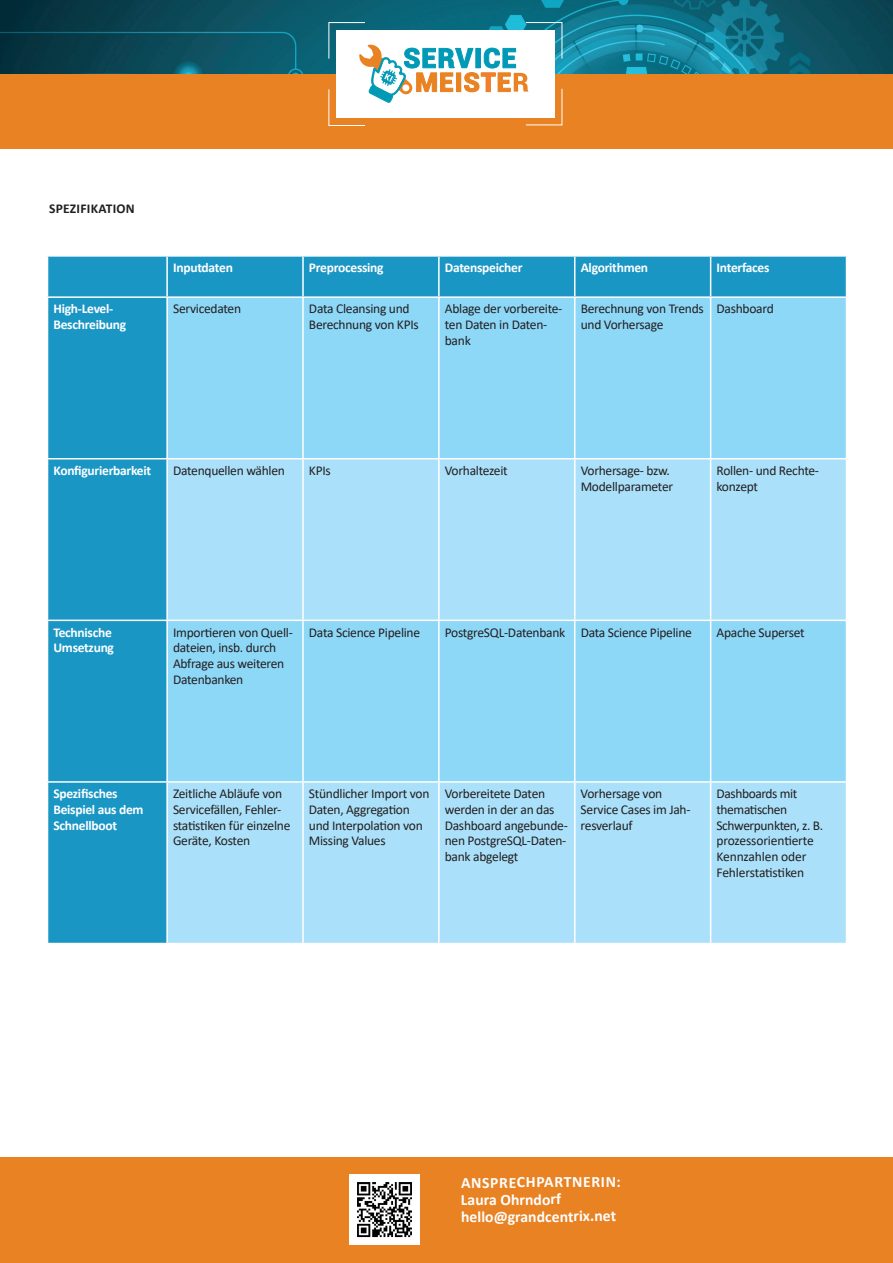
<style>
.page{position:relative;width:893px;height:1263px;background:#fff}
.page>*{position:absolute;margin:0;border:0;box-sizing:border-box;transform-origin:0 0}
.t1{font:700 15.75px/17.2px "Calibri";color:#fff}
.t2{font:13.5px/15.8px "Calibri";letter-spacing:-.02em;color:#231f20}
.t3{font:700 13.5px/15.8px "Calibri";letter-spacing:-.02em;color:#fff}
.t4{font:700 13.5px "Calibri";letter-spacing:.02em;color:#231f20}
</style>
<div class="page">
<img style="left:0;top:0;width:893px;height:74px">
<div style="left:0;top:74px;width:893px;height:75px;background:#e98223"></div>
<svg style="left:328px;top:22px;width:235px;height:104px"></svg>
<div style="left:0;top:1158px;width:893px;height:105px;background:#e98223"></div>
<img style="left:350px;top:1174px;width:70px;height:70px">
<div style="left:48px;top:257px;width:798px;height:686px;background:#1a96c5"></div>
<div style="left:168px;top:298px;width:678px;height:160px;background:#8dd7f7"></div>
<svg style="left:168px;top:459px;width:678px;height:484px;fill:#aae0f9"></svg>
<hr style="left:166px;top:257px;width:2px;height:39px;background:#fff">
<hr style="left:302px;top:257px;width:2px;height:39px;background:#fff">
<hr style="left:438px;top:257px;width:2px;height:39px;background:#fff">
<hr style="left:574px;top:257px;width:1px;height:39px;background:#fff">
<hr style="left:710px;top:257px;width:1px;height:39px;background:#fff">
<hr style="left:47px;top:296px;width:120px;height:2px;background:#fff">
<hr style="left:167px;top:296px;width:136px;height:2px;background:#fff">
<hr style="left:166px;top:298px;width:2px;height:160px;background:#fff">
<hr style="left:303px;top:296px;width:136px;height:2px;background:#fff">
<hr style="left:302px;top:298px;width:2px;height:160px;background:#fff">
<hr style="left:439px;top:296px;width:136px;height:2px;background:#fff">
<hr style="left:438px;top:298px;width:2px;height:160px;background:#fff">
<hr style="left:575px;top:296px;width:136px;height:2px;background:#fff">
<hr style="left:574px;top:298px;width:1px;height:160px;background:#fff">
<hr style="left:711px;top:296px;width:136px;height:2px;background:#fff">
<hr style="left:710px;top:298px;width:1px;height:160px;background:#fff">
<hr style="left:47px;top:458px;width:120px;height:1px;background:#fff">
<hr style="left:167px;top:458px;width:136px;height:1px;background:#fff">
<hr style="left:166px;top:459px;width:2px;height:161px;background:#fff">
<hr style="left:303px;top:458px;width:136px;height:1px;background:#fff">
<hr style="left:302px;top:459px;width:2px;height:161px;background:#fff">
<hr style="left:439px;top:458px;width:136px;height:1px;background:#fff">
<hr style="left:438px;top:459px;width:2px;height:161px;background:#fff">
<hr style="left:575px;top:458px;width:136px;height:1px;background:#fff">
<hr style="left:574px;top:459px;width:1px;height:161px;background:#fff">
<hr style="left:711px;top:458px;width:136px;height:1px;background:#fff">
<hr style="left:710px;top:459px;width:1px;height:161px;background:#fff">
<hr style="left:47px;top:620px;width:120px;height:1px;background:#fff">
<hr style="left:167px;top:620px;width:136px;height:1px;background:#fff">
<hr style="left:166px;top:621px;width:2px;height:160px;background:#fff">
<hr style="left:303px;top:620px;width:136px;height:1px;background:#fff">
<hr style="left:302px;top:621px;width:2px;height:160px;background:#fff">
<hr style="left:439px;top:620px;width:136px;height:1px;background:#fff">
<hr style="left:438px;top:621px;width:2px;height:160px;background:#fff">
<hr style="left:575px;top:620px;width:136px;height:1px;background:#fff">
<hr style="left:574px;top:621px;width:1px;height:160px;background:#fff">
<hr style="left:711px;top:620px;width:136px;height:1px;background:#fff">
<hr style="left:710px;top:621px;width:1px;height:160px;background:#fff">
<hr style="left:47px;top:781px;width:120px;height:2px;background:#fff">
<hr style="left:167px;top:781px;width:136px;height:2px;background:#fff">
<hr style="left:166px;top:783px;width:2px;height:160px;background:#fff">
<hr style="left:303px;top:781px;width:136px;height:2px;background:#fff">
<hr style="left:302px;top:783px;width:2px;height:160px;background:#fff">
<hr style="left:439px;top:781px;width:136px;height:2px;background:#fff">
<hr style="left:438px;top:783px;width:2px;height:160px;background:#fff">
<hr style="left:575px;top:781px;width:136px;height:2px;background:#fff">
<hr style="left:574px;top:783px;width:1px;height:160px;background:#fff">
<hr style="left:711px;top:781px;width:136px;height:2px;background:#fff">
<hr style="left:710px;top:783px;width:1px;height:160px;background:#fff">
<p class="t4" style="left:49px;top:198px;width:87px">SPEZIFIKATION</p>
<p class="t3" style="left:173px;top:259px;width:61px">Inputdaten</p>
<p class="t3" style="left:309px;top:259px;width:76px">Preprocessing</p>
<p class="t3" style="left:445px;top:259px;width:79px">Datenspeicher</p>
<p class="t3" style="left:581px;top:259px;width:69px">Algorithmen</p>
<p class="t3" style="left:717px;top:259px;width:54px">Interfaces</p>
<p class="t3" style="left:53px;top:301px;width:74px">High-Level-<br>Beschreibung</p>
<p class="t2" style="left:173px;top:301px;width:70px">Servicedaten</p>
<p class="t2" style="left:309px;top:301px;width:111px">Data Cleansing und<br>Berechnung von KPIs</p>
<p class="t2" style="left:445px;top:301px;width:119px">Ablage der vorbereite&shy;ten Daten in Daten&shy;bank</p>
<p class="t2" style="left:581px;top:301px;width:125px">Berechnung von Trends und Vorhersage</p>
<p class="t2" style="left:717px;top:301px;width:59px">Dashboard</p>
<p class="t3" style="left:53px;top:462px;width:99px">Konfigurierbarkeit</p>
<p class="t2" style="left:173px;top:462px;width:113px">Datenquellen wählen</p>
<p class="t2" style="left:309px;top:462px;width:23px">KPIs</p>
<p class="t2" style="left:445px;top:462px;width:64px">Vorhaltezeit</p>
<p class="t2" style="left:581px;top:462px;width:94px">Vorhersage- bzw.<br>Modellparameter</p>
<p class="t2" style="left:717px;top:462px;width:104px">Rollen- und Rechte&shy;konzept</p>
<p class="t3" style="left:53px;top:624px;width:62px">Technische<br>Umsetzung</p>
<p class="t2" style="left:173px;top:624px;width:121px">Importieren von Quell&shy;dateien, insb. durch<br>Abfrage aus weiteren<br>Datenbanken</p>
<p class="t2" style="left:309px;top:624px;width:113px">Data Science Pipeline</p>
<p class="t2" style="left:445px;top:624px;width:249px">PostgreSQL-Datenbank Data Science Pipeline</p>
<p class="t2" style="left:716px;top:624px;width:90px">Apache Superset</p>
<p class="t3" style="left:53px;top:785px;width:92px">Spezifisches<br>Beispiel aus dem<br>Schnellboot</p>
<p class="t2" style="left:173px;top:785px;width:119px">Zeitliche Abläufe von<br>Servicefällen, Fehler&shy;statistiken für einzelne<br>Geräte, Kosten</p>
<p class="t2" style="left:309px;top:785px;width:122px">Stündlicher Import von<br>Daten, Aggregation und Interpolation von<br>Missing Values</p>
<p class="t2" style="left:445px;top:785px;width:125px">Vorbereitete Daten werden in der an das<br>Dashboard angebunde&shy;nen PostgreSQL-Daten&shy;bank abgelegt</p>
<p class="t2" style="left:581px;top:785px;width:111px">Vorhersage von<br>Service Cases im Jah&shy;resverlauf</p>
<p class="t2" style="left:716px;top:785px;width:108px">Dashboards mit thematischen<br>Schwerpunkten, z. B. prozessorientierte<br>Kennzahlen oder<br>Fehlerstatistiken</p>
<p class="t1" style="left:461px;top:1173px;width:162px">ANSPRECHPARTNERIN:<br>Laura Ohrndorf hello@grandcentrix.net</p>
</div>
